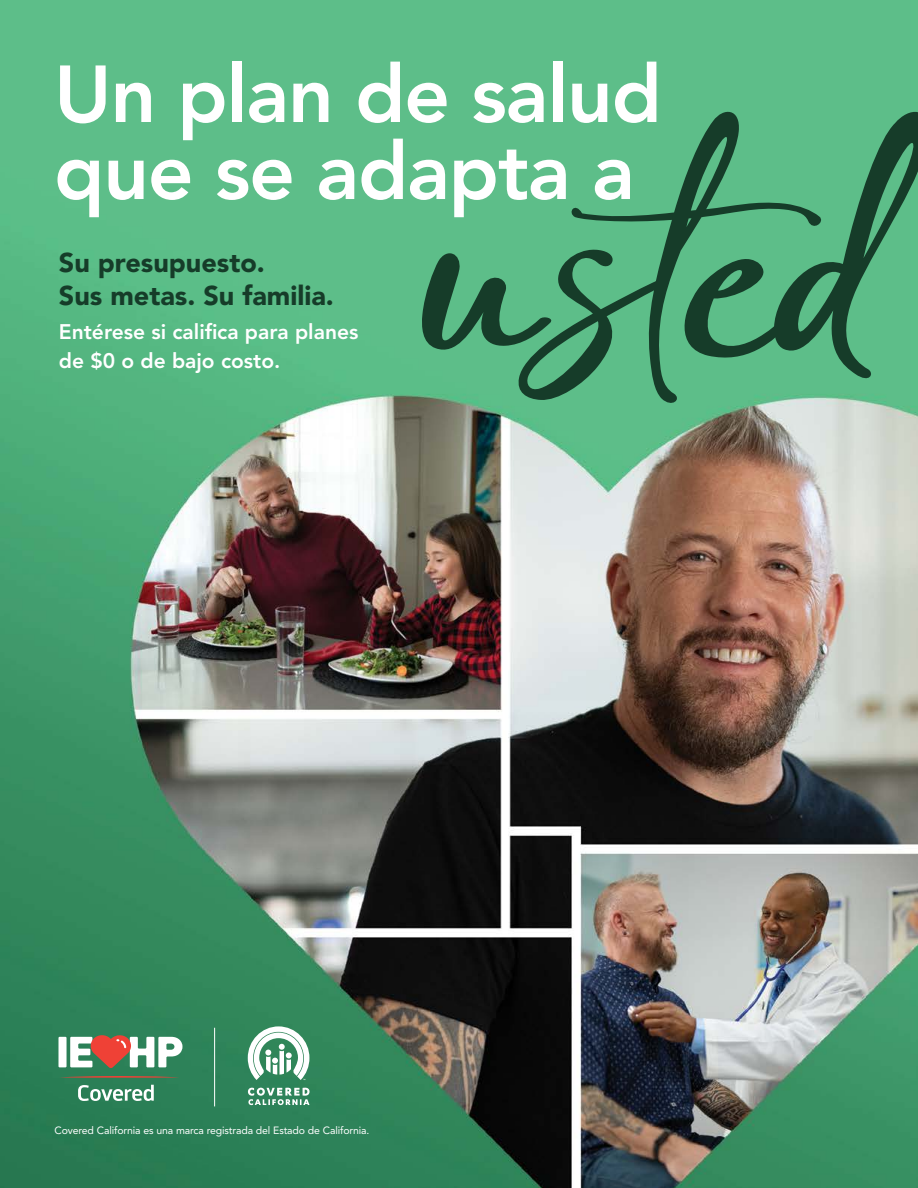
<style>
.page{position:relative;width:918px;height:1188px;background:#fff}
.page>*{position:absolute;margin:0;border:0;box-sizing:border-box;transform-origin:0 0}
.t1{font:800 79.95px/76.9px "Avenir LT Pro";letter-spacing:-.015em;color:#fff}
.t2{font:900 27px/33px "Avenir LT Pro";color:#163c29}
.t3{font:800 21px/28.5px "Avenir LT Pro";color:#fff}
.t4{font:10.5px "Avenir LT Pro";letter-spacing:-.01em;color:#fff}
</style>
<div class="page">
<img style="left:0;top:0;width:918px;height:1188px">
<hr style="left:214px;top:1028px;width:1px;height:78px;background:#fff">
<svg style="left:248px;top:1088px;width:62px;height:17px"></svg>
<svg style="left:248px;top:1026px;width:61px;height:54px"></svg>
<svg style="left:59px;top:1076px;width:121px;height:2px"></svg>
<div style="left:58px;top:1037px;width:9px;height:30px;background:#fff"></div>
<svg style="left:70px;top:1034px;width:112px;height:34px"></svg>
<svg style="left:78px;top:1085px;width:76px;height:16px"></svg>
<svg style="left:567px;top:401px;width:259px;height:8px;fill:#5dbe89"></svg>
<svg style="left:421px;top:106px;width:497px;height:295px"></svg>
<h1 class="t1" style="left:54px;top:56px;width:609px">Un plan de salud que se adapta a</h1>
<h2 class="t2" style="left:59px;top:246px;width:276px">Su presupuesto.<br>Sus metas. Su familia.</h2>
<h3 class="t3" style="left:59px;top:318px;width:301px">Entérese si califica para planes de $0 o de bajo costo.</h3>
<p class="t4" style="left:54px;top:1124px;width:317px">Covered California es una marca registrada del Estado de California.</p>
</div>
